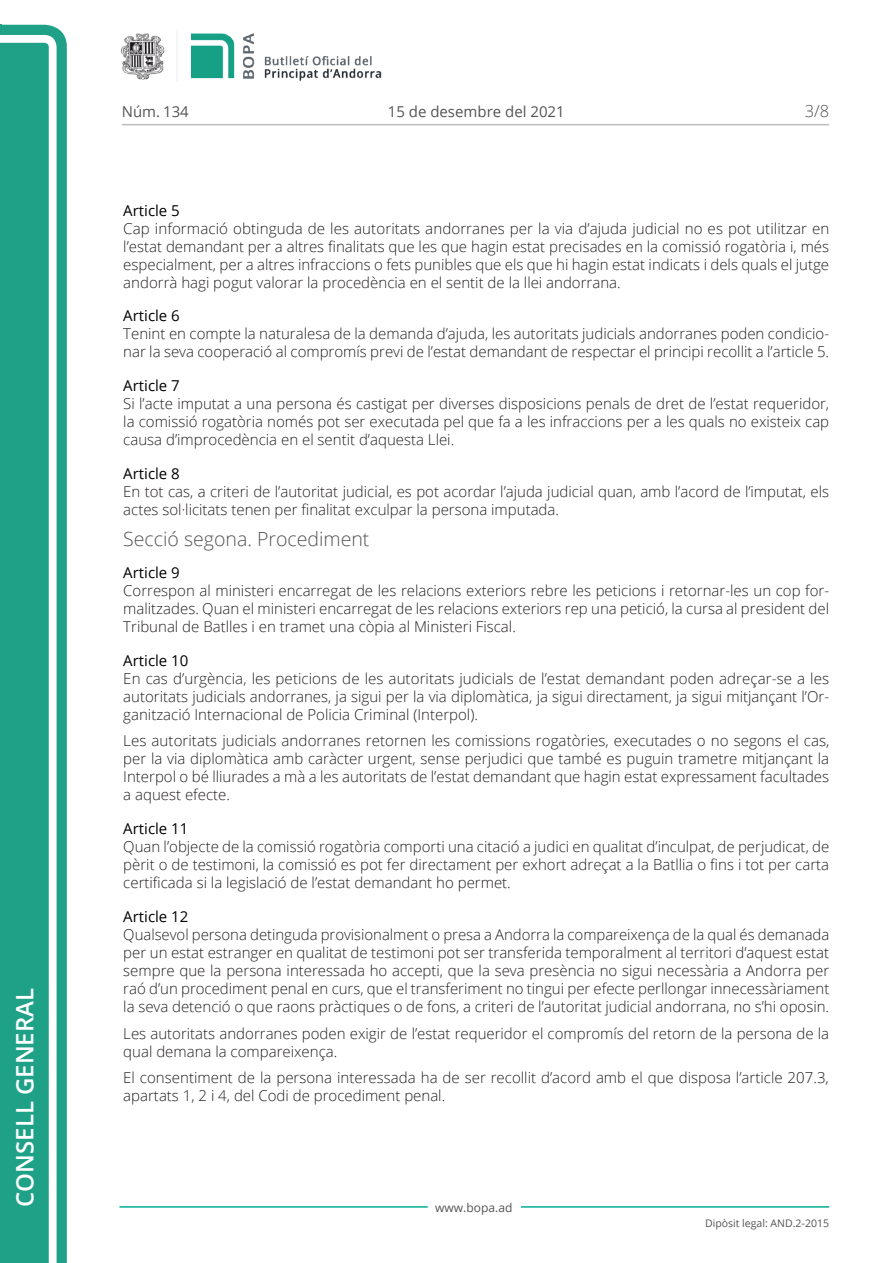
<style>
.page{position:relative;width:893px;height:1263px;background:#fff}
.page>*{position:absolute;margin:0;border:0;box-sizing:border-box;transform-origin:0 0}
.t1{font:600 24px "Open Sans";color:#fff}
.Titol_5{font:300 19.5px "Open Sans";color:#545454}
.t2{font:300 16.5px "Open Sans";color:#545454}
.Body_text{font:300 15px/18px "Open Sans";color:#231f20;text-align:justify}
.Titol_7{font:15px "Open Sans";color:#000}
.t3{font:15px "Open Sans";color:#545454}
.t4{font:12px "Open Sans";color:#545454}
.t5{font:10.5px "Open Sans";color:#545454}
</style>
<div class="page">
<svg style="left:0;top:25px;width:67px;height:1238px;fill:#1ea187"></svg>
<div style="left:0;top:43px;width:49px;height:1220px;background:#1ea187"></div>
<img style="left:122px;top:32px;width:260px;height:49px">
<hr style="left:119px;top:1206px;width:309px;height:2px;background:#00ae91">
<hr style="left:521px;top:1206px;width:308px;height:2px;background:#00ae91">
<hr style="left:122px;top:124px;width:707px;height:1px;background:#bcbdc0">
<h1 class="t1" style="left:8px;top:1207px;width:220px;rotate:-90deg">Consell General</h1>
<p class="t3" style="left:122px;top:102px;width:68px">Núm. 134</p>
<p class="t3" style="left:388px;top:102px;width:178px">15 de desembre del 2021</p>
<p class="t2" style="left:805px;top:100px;width:26px">3/8</p>
<p class="Titol_7" style="left:123px;top:200px;width:58px">Article 5</p>
<p class="Body_text" style="left:123px;top:219px;width:707px">Cap informació obtinguda de les autoritats andorranes per la via d’ajuda judicial no es pot utilitzar en l’estat demandant per a altres finalitats que les que hagin estat precisades en la comissió rogatòria i, més especialment, per a altres infraccions o fets punibles que els que hi hagin estat indicats i dels quals el jutge andorrà hagi pogut valorar la procedència en el sentit de la llei andorrana.</p>
<p class="Titol_7" style="left:123px;top:306px;width:58px">Article 6</p>
<p class="Body_text" style="left:123px;top:324px;width:707px">Tenint en compte la naturalesa de la demanda d’ajuda, les autoritats judicials andorranes poden condicio&shy;nar la seva cooperació al compromís previ de l’estat demandant de respectar el principi recollit a l’article 5.</p>
<p class="Titol_7" style="left:123px;top:375px;width:58px">Article 7</p>
<p class="Body_text" style="left:123px;top:394px;width:707px">Si l’acte imputat a una persona és castigat per diverses disposicions penals de dret de l’estat requeridor, la comissió rogatòria només pot ser executada pel que fa a les infraccions per a les quals no existeix cap causa d’improcedència en el sentit d’aquesta Llei.</p>
<p class="Titol_7" style="left:123px;top:463px;width:58px">Article 8</p>
<p class="Body_text" style="left:123px;top:482px;width:707px">En tot cas, a criteri de l’autoritat judicial, es pot acordar l’ajuda judicial quan, amb l’acord de l’imputat, els actes sol·licitats tenen per finalitat exculpar la persona imputada.</p>
<p class="Titol_5" style="left:123px;top:525px;width:248px">Secció segona. Procediment</p>
<p class="Titol_7" style="left:123px;top:562px;width:58px">Article 9</p>
<p class="Body_text" style="left:123px;top:581px;width:707px">Correspon al ministeri encarregat de les relacions exteriors rebre les peticions i retornar-les un cop for&shy;malitzades. Quan el ministeri encarregat de les relacions exteriors rep una petició, la cursa al president del Tribunal de Batlles i en tramet una còpia al Ministeri Fiscal.</p>
<p class="Titol_7" style="left:123px;top:650px;width:67px">Article 10</p>
<p class="Body_text" style="left:123px;top:669px;width:707px">En cas d’urgència, les peticions de les autoritats judicials de l’estat demandant poden adreçar-se a les autoritats judicials andorranes, ja sigui per la via diplomàtica, ja sigui directament, ja sigui mitjançant l’Or&shy;ganització Internacional de Policia Criminal (Interpol).</p>
<p class="Body_text" style="left:123px;top:732px;width:708px">Les autoritats judicials andorranes retornen les comissions rogatòries, executades o no segons el cas, per la via diplomàtica amb caràcter urgent, sense perjudici que també es puguin trametre mitjançant la Interpol o bé lliurades a mà a les autoritats de l’estat demandant que hagin estat expressament facultades a aquest efecte.</p>
<p class="Titol_7" style="left:123px;top:818px;width:67px">Article 11</p>
<p class="Body_text" style="left:123px;top:837px;width:707px">Quan l’objecte de la comissió rogatòria comporti una citació a judici en qualitat d’inculpat, de perjudicat, de pèrit o de testimoni, la comissió es pot fer directament per exhort adreçat a la Batllia o fins i tot per carta certificada si la legislació de l’estat demandant ho permet.</p>
<p class="Titol_7" style="left:123px;top:906px;width:67px">Article 12</p>
<p class="Body_text" style="left:123px;top:925px;width:708px">Qualsevol persona detinguda provisionalment o presa a Andorra la compareixença de la qual és demanada per un estat estranger en qualitat de testimoni pot ser transferida temporalment al territori d’aquest estat sempre que la persona interessada ho accepti, que la seva presència no sigui necessària a Andorra per raó d’un procediment penal en curs, que el transferiment no tingui per efecte perllongar innecessàriament la seva detenció o que raons pràctiques o de fons, a criteri de l’autoritat judicial andorrana, no s’hi oposin.</p>
<p class="Body_text" style="left:123px;top:1024px;width:707px">Les autoritats andorranes poden exigir de l’estat requeridor el compromís del retorn de la persona de la qual demana la compareixença.</p>
<p class="Body_text" style="left:123px;top:1068px;width:707px">El consentiment de la persona interessada ha de ser recollit d’acord amb el que disposa l’article 207.3, apartats 1, 2 i 4, del Codi de procediment penal.</p>
<p class="t4" style="left:435px;top:1199px;width:79px">www.bopa.ad</p>
<p class="t5" style="left:705px;top:1216px;width:125px">Dipòsit legal: AND.2-2015</p>
</div>
